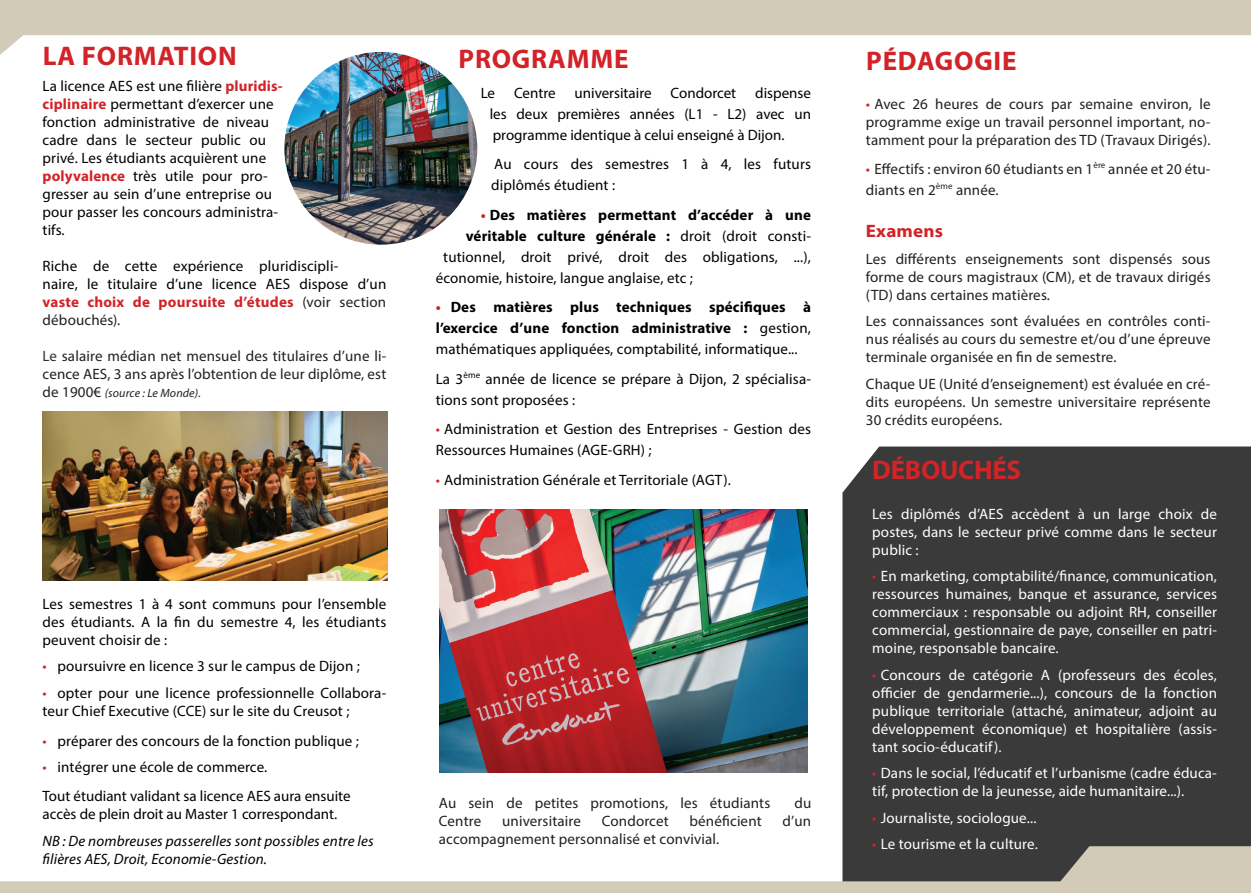
<style>
.page{position:relative;width:1251px;height:893px;background:#fff}
.page>*{position:absolute;margin:0;border:0;box-sizing:border-box;transform-origin:0 0}
.t1{font:700 27px "Myriad Pro";letter-spacing:.03em;color:#d12328}
.t2{font:700 27px "Myriad Pro";letter-spacing:-.01em;color:#d12328}
.t3{font:700 18px "Myriad Pro";letter-spacing:.01em;color:#d12328;scale:1.06 1}
.t4{font:15px/18px "Myriad Pro";letter-spacing:.01em;color:#000}
.t5{font:15px/18px "Myriad Pro";letter-spacing:.01em;color:#231f20;text-align:justify}
.t6{font:15px/18px "Myriad Pro";letter-spacing:.01em;color:#fff;text-align:justify}
.t7{font:700 15px/21px "Myriad Pro";letter-spacing:.01em;color:#000;text-align:justify}
.t8{font:italic 15px/18px "Myriad Pro";letter-spacing:.01em;color:#000}
.t9{font:italic 12px "Myriad Pro";letter-spacing:.01em;color:#231f20}
.s1{font-weight:700;color:#d12328}
.s2{color:#231f20}
.s3{color:#313131}
.s4{font-style:normal;font-size:15px}
.s5{color:#d12328}
.s6{font-weight:400}
</style>
<div class="page">
<svg style="left:0;top:0;width:1250px;height:55px;fill:#d2cbb8"></svg>
<div style="left:842px;top:446px;width:408px;height:400px;background:#393a39"></div>
<img style="left:284px;top:52px;width:193px;height:193px;border-radius:96px">
<img style="left:43px;top:411px;width:344px;height:170px">
<svg style="left:0;top:846px;width:1250px;height:47px"></svg>
<img style="left:440px;top:510px;width:366px;height:262px">
<h1 class="t1" style="left:43px;top:38px;width:195px">LA FORMATION</h1>
<p class="t4" style="left:43px;top:77px;width:241px">La licence AES est une filière <span class="s1">pluridis&shy;ciplinaire</span> permettant d’exercer une fonction administrative de niveau cadre dans le secteur public ou privé. Les étudiants acquièrent une <span class="s1">polyvalence</span> très utile pour pro&shy;gresser au sein d’une entreprise ou pour passer les concours administra&shy;tifs.</p>
<p class="t4" style="left:43px;top:257px;width:345px">Riche de cette expérience pluridiscipli-<br>naire, le titulaire d’une licence AES dispose d’un <span class="s1">vaste choix de poursuite d’études</span> <span class="s2">(voir section débouchés).</span></p>
<p class="t5" style="left:43px;top:347px;width:345px"><span class="s3">Le</span> salaire médian net mensuel des titulaires d’une li&shy;cence AES, 3 ans après l’obtention de leur diplôme, est</p>
<p class="t9" style="left:43px;top:386px;width:160px"><span class="s4">de 1900€</span> (source : Le Monde).</p>
<p class="t4" style="left:43px;top:594px;width:345px;text-align:justify">Les semestres 1 à 4 sont communs pour l’ensemble des étudiants. A la fin du semestre 4, les étudiants peuvent choisir de :</p>
<p class="t4" style="left:43px;top:657px;width:319px"><span class="s5">•</span> poursuivre en licence 3 sur le campus de Dijon ;</p>
<p class="t4" style="left:43px;top:683px;width:345px"><span class="s5">•</span> opter pour une licence professionnelle Collabora&shy;teur Chief Executive (CCE) sur le site du Creusot ;</p>
<p class="t4" style="left:43px;top:731px;width:318px"><span class="s5">•</span> préparer des concours de la fonction publique ;</p>
<p class="t4" style="left:43px;top:753px;width:309px;line-height:28.5px"><span class="s5">•</span> intégrer une école de commerce.<br>Tout étudiant validant sa licence AES aura ensuite</p>
<p class="t4" style="left:43px;top:804px;width:296px">accès de plein droit au Master 1 correspondant.</p>
<p class="t8" style="left:43px;top:831px;width:332px">NB : De nombreuses passerelles sont possibles entre les filières AES, Droit, Economie-Gestion.</p>
<h1 class="t1" style="left:458px;top:42px;width:171px">PROGRAMME</h1>
<p class="t4" style="left:480px;top:84px;width:16px">Le</p>
<p class="t4" style="left:514px;top:84px;width:43px">Centre</p>
<p class="t4" style="left:574px;top:84px;width:79px">universitaire</p>
<p class="t4" style="left:670px;top:84px;width:67px">Condorcet</p>
<p class="t4" style="left:489px;top:82px;width:323px;line-height:21px;text-align:justify;text-indent:265px">dispense les deux premières années (L1 - L2) avec un programme identique à celui enseigné à Dijon.</p>
<p class="t4" style="left:491px;top:154px;width:321px;line-height:21px">Au cours des semestres 1 à 4, les futurs diplômés étudient :</p>
<p class="t7" style="left:480px;top:204px;width:331px"><span class="s5">•</span> Des matières permettant d’accéder à une</p>
<p class="t7" style="left:465px;top:225px;width:346px">véritable culture générale : <span class="s6">droit (droit consti-</span></p>
<p class="t4" style="left:443px;top:248px;width:369px">tutionnel, droit privé, droit des obligations, ...),</p>
<p class="t4" style="left:435px;top:269px;width:259px">économie, histoire, langue anglaise, etc ;</p>
<p class="t7" style="left:435px;top:296px;width:377px"><span class="s5">•</span> Des matières plus techniques spécifiques à l’exercice d’une fonction administrative : <span class="s6">gestion, mathématiques appliquées, comptabilité, informatique...</span></p>
<p class="t4" style="left:435px;top:368px;width:377px;line-height:21px">La 3<sup>ème</sup> année de licence se prépare à Dijon, 2 spécialisa&shy;tions sont proposées :</p>
<p class="t4" style="left:435px;top:419px;width:377px;line-height:21px"><span class="s5">•</span> Administration et Gestion des Entreprises - Gestion des<br>Ressources Humaines (AGE-GRH) ;</p>
<p class="t4" style="left:435px;top:471px;width:297px"><span class="s5">•</span> Administration Générale et Territoriale (AGT).</p>
<p class="t5" style="left:439px;top:793px;width:333px">Au sein de petites promotions, les étudiants</p>
<p class="t5" style="left:794px;top:793px;width:18px">du</p>
<p class="t5" style="left:439px;top:811px;width:44px">Centre</p>
<p class="t5" style="left:502px;top:811px;width:80px">universitaire</p>
<p class="t5" style="left:601px;top:811px;width:68px">Condorcet</p>
<p class="t5" style="left:689px;top:811px;width:74px">bénéficient</p>
<p class="t5" style="left:782px;top:811px;width:30px">d’un</p>
<p class="t5" style="left:439px;top:829px;width:282px">accompagnement personnalisé et convivial.</p>
<h1 class="t1" style="left:866px;top:43px;width:152px">PÉDAGOGIE</h1>
<p class="t5" style="left:865px;top:94px;width:346px"><span class="s5">•</span> Avec 26 heures de cours par semaine environ, le programme exige un travail personnel important, no&shy;tamment pour la préparation des TD (Travaux Dirigés).</p>
<p class="t5" style="left:865px;top:158px;width:346px;line-height:21px"><span class="s5">•</span> Effectifs : environ 60 étudiants en 1<sup>ère</sup> année et 20 étu&shy;diants en 2<sup>ème</sup> année.</p>
<p class="t3" style="left:865px;top:219px;width:74px">Examens</p>
<p class="t5" style="left:865px;top:249px;width:346px">Les différents enseignements sont dispensés sous forme de cours magistraux (CM), et de travaux dirigés (TD) dans certaines matières.</p>
<p class="t5" style="left:865px;top:312px;width:346px">Les connaissances sont évaluées en contrôles conti&shy;nus réalisés au cours du semestre et/ou d’une épreuve terminale organisée en fin de semestre.</p>
<p class="t5" style="left:865px;top:374px;width:346px">Chaque UE (Unité d’enseignement) est évaluée en cré&shy;dits européens. Un semestre universitaire représente 30 crédits européens.</p>
<h1 class="t2" style="left:872px;top:452px;width:150px">DÉBOUCHÉS</h1>
<p class="t6" style="left:872px;top:504px;width:346px">Les diplômés d’AES accèdent à un large choix de postes, dans le secteur privé comme dans le secteur public :</p>
<p class="t6" style="left:872px;top:567px;width:346px"><span class="s5">•</span> En marketing, comptabilité/finance, communication, ressources humaines, banque et assurance, services commerciaux : responsable ou adjoint RH, conseiller commercial, gestionnaire de paye, conseiller en patri&shy;moine, responsable bancaire.</p>
<p class="t6" style="left:872px;top:665px;width:346px"><span class="s5">•</span> Concours de catégorie A (professeurs des écoles, officier de gendarmerie...), concours de la fonction publique territoriale (attaché, animateur, adjoint au développement économique) et hospitalière (assis&shy;tant socio-éducatif).</p>
<p class="t6" style="left:872px;top:764px;width:346px"><span class="s5">•</span> Dans le social, l’éducatif et l’urbanisme (cadre éduca&shy;tif, protection de la jeunesse, aide humanitaire...).</p>
<p class="t6" style="left:872px;top:808px;width:166px"><span class="s5">•</span> Journaliste, sociologue...</p>
<p class="t6" style="left:872px;top:835px;width:167px"><span class="s5">•</span> Le tourisme et la culture.</p>
</div>
